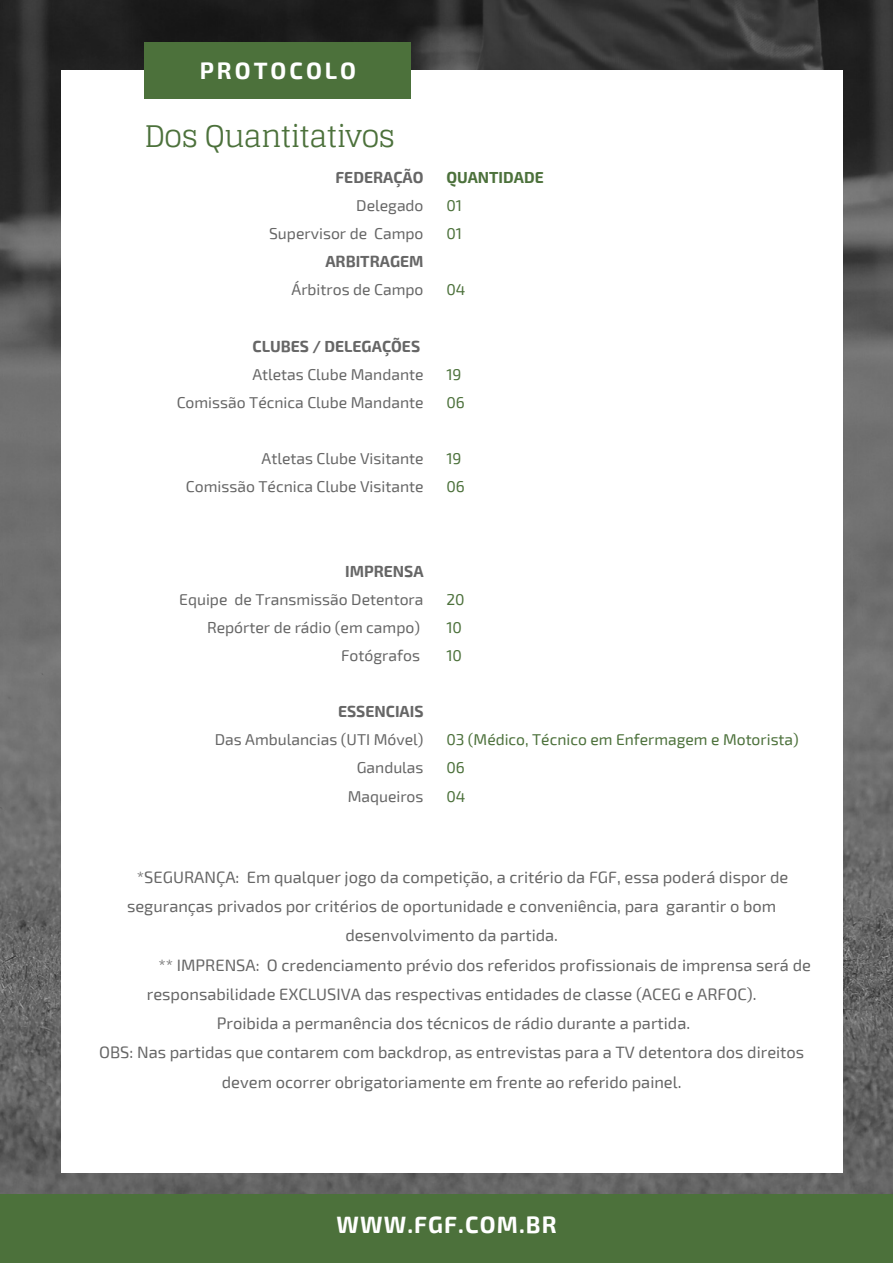
<style>
.page{position:relative;width:893px;height:1264px;background:#fff}
.page>*{position:absolute;margin:0;border:0;box-sizing:border-box;transform-origin:0 0}
.t1{font:29.7px "Glegoo";letter-spacing:-.03em;color:#4c713b}
.t2{font:700 23.1px "Exo 2";letter-spacing:.05em;color:#fff}
.t3{font:700 23.1px "Exo 2";letter-spacing:.13em;color:#fff}
.t4{font:16.5px "Exo 2";color:#666}
.t5{font:15.75px/28px "Exo 2";color:#666;text-align:right}
.t6{font:700 15.75px "Exo 2";color:#666}
.t7{font:15.6px/28px "Exo 2";color:#4c713b}
.t8{font:700 15.6px "Exo 2";color:#4c713b}
</style>
<div class="page">
<img style="left:0;top:0;width:892px;height:1194px">
<div style="left:61px;top:71px;width:782px;height:1101px;background:#fff"></div>
<div style="left:144px;top:42px;width:267px;height:57px;background:#4c713b"></div>
<div style="left:0;top:1194px;width:892px;height:68px;background:#4c713b"></div>
<h2 class="t3" style="left:200px;top:56px;width:158px">PROTOCOLO</h2>
<h1 class="t1" style="left:144px;top:119px;width:252px">Dos Quantitativos</h1>
<p class="t6" style="left:335px;top:167px;width:89px">FEDERAÇÃO</p>
<p class="t5" style="left:269px;top:191px;width:156px">Delegado<br>Supervisor de Campo</p>
<p class="t6" style="left:325px;top:251px;width:100px">ARBITRAGEM</p>
<p class="t5" style="left:291px;top:275px;width:133px">Árbitros de Campo</p>
<p class="t6" style="left:252px;top:336px;width:169px">CLUBES / DELEGAÇÕES</p>
<p class="t5" style="left:177px;top:359px;width:248px">Atletas Clube Mandante<br>Comissão Técnica Clube Mandante</p>
<p class="t5" style="left:186px;top:444px;width:239px">Atletas Clube Visitante<br>Comissão Técnica Clube Visitante</p>
<p class="t8" style="left:446px;top:167px;width:99px">QUANTIDADE</p>
<p class="t7" style="left:446px;top:191px;width:17px">01<br>01</p>
<p class="t7" style="left:446px;top:275px;width:21px">04</p>
<p class="t7" style="left:446px;top:359px;width:20px">19<br>06</p>
<p class="t7" style="left:446px;top:444px;width:20px">19<br>06</p>
<p class="t6" style="left:345px;top:560px;width:80px">IMPRENSA</p>
<p class="t5" style="left:179px;top:584px;width:246px">Equipe de Transmissão Detentora<br>Repórter de rádio (em campo)<br>Fotógrafos</p>
<p class="t6" style="left:338px;top:701px;width:87px">ESSENCIAIS</p>
<p class="t5" style="left:215px;top:725px;width:210px">Das Ambulancias (UTI Móvel)<br>Gandulas<br>Maqueiros</p>
<p class="t7" style="left:446px;top:584px;width:20px">20<br>10<br>10</p>
<p class="t7" style="left:446px;top:725px;width:354px">03 (Médico, Técnico em Enfermagem e Motorista)<br>06<br>04</p>
<p class="t4" style="left:137px;top:866px;width:653px">*SEGURANÇA: Em qualquer jogo da competição, a critério da FGF, essa poderá dispor de</p>
<p class="t4" style="left:127px;top:895px;width:650px">seguranças privados por critérios de oportunidade e conveniência, para garantir o bom</p>
<p class="t4" style="left:345px;top:924px;width:214px">desenvolvimento da partida.</p>
<p class="t4" style="left:158px;top:954px;width:654px">** IMPRENSA: O credenciamento prévio dos referidos profissionais de imprensa será de</p>
<p class="t4" style="left:147px;top:983px;width:611px">responsabilidade EXCLUSIVA das respectivas entidades de classe (ACEG e ARFOC).</p>
<p class="t4" style="left:217px;top:1012px;width:475px">Proibida a permanência dos técnicos de rádio durante a partida.</p>
<p class="t4" style="left:99px;top:1041px;width:706px">OBS: Nas partidas que contarem com backdrop, as entrevistas para a TV detentora dos direitos</p>
<p class="t4" style="left:222px;top:1071px;width:461px">devem ocorrer obrigatoriamente em frente ao referido painel.</p>
<h2 class="t2" style="left:336px;top:1209px;width:222px">WWW.FGF.COM.BR</h2>
</div>
